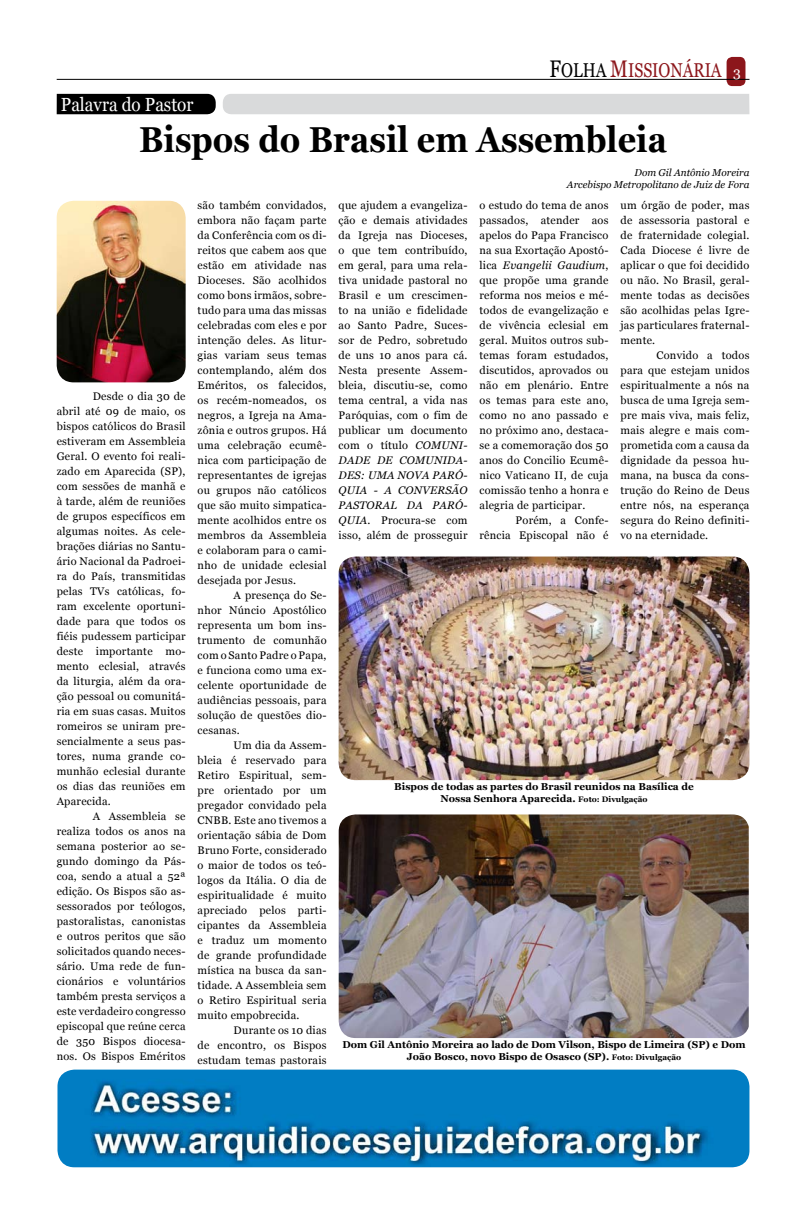
<style>
.page{position:relative;width:792px;height:1224px;background:#fff}
.page>*{position:absolute;margin:0;border:0;box-sizing:border-box;transform-origin:0 0}
.t1{font:700 36px "Georgia";color:#000;scale:.9 1}
.t2{font:20px "Georgia";color:#8c161b;scale:.8 1}
.t3{font:19px "Georgia";color:#fff;scale:.9 1}
.t4{font:11px/15px "Georgia";letter-spacing:.02em;color:#000;text-align:justify}
.t5{font:700 10px/12px "Georgia";color:#000;text-align:center}
.t6{font:italic 10px/12px "Georgia";color:#000;text-align:right}
.s1{font-size:24px;color:#000}
.s2{color:#000}
.s3{font-size:24px}
.s4{font-size:14px;color:#fff}
.s5{font-style:italic}
.s6{font-size:8px}
</style>
<div class="page">
<div style="left:727px;top:57px;width:18px;height:29px;background:#8c161b;border-radius:6px"></div>
<hr style="left:57px;top:79px;width:692px;height:1px;background:#000">
<div style="left:57px;top:94px;width:159px;height:20px;background:#000"></div>
<div style="left:223px;top:94px;width:526px;height:20px;background:#d9dadb"></div>
<img style="left:57px;top:201px;width:129px;height:181px">
<img style="left:339px;top:814px;width:410px;height:224px">
<img style="left:57px;top:1070px;width:692px;height:97px">
<img style="left:339px;top:557px;width:410px;height:223px">
<h3 class="t3" style="left:61px;top:93px;width:149px">Palavra do Pastor</h3>
<h2 class="t2" style="left:550px;top:58px;width:241px"><span class="s1">F</span><span class="s2">OLHA</span> <span class="s3">M</span>ISSIONÁRIA <span class="s4">3</span></h2>
<h1 class="t1" style="left:139px;top:116px;width:588px">Bispos do Brasil em Assembleia</h1>
<p class="t4" style="left:57px;top:389px;width:130px;text-indent:36px">Desde o dia 30 de abril até 09 de maio, os bispos católicos do Brasil estiveram em Assembleia Geral. O evento foi reali&shy;zado em Aparecida (SP), com sessões de manhã e à tarde, além de reuniões de grupos específicos em algumas noites. As cele&shy;brações diárias no Santu&shy;ário Nacional da Padroei&shy;ra do País, transmitidas pelas TVs católicas, fo&shy;ram excelente oportuni&shy;dade para que todos os fiéis pudessem participar deste importante mo&shy;mento eclesial, através da liturgia, além da ora&shy;ção pessoal ou comunitá&shy;ria em suas casas. Muitos romeiros se uniram pre&shy;sencialmente a seus pas&shy;tores, numa grande co&shy;munhão eclesial durante os dias das reuniões em Aparecida.</p>
<p class="t4" style="left:57px;top:809px;width:130px;text-indent:36px">A Assembleia se realiza todos os anos na semana posterior ao se&shy;gundo domingo da Pás&shy;coa, sendo a atual a 52ª edição. Os Bispos são as&shy;sessorados por teólogos, pastoralistas, canonistas e outros peritos que são solicitados quando neces&shy;sário. Uma rede de fun&shy;cionários e voluntários também presta serviços a este verdadeiro congresso episcopal que reúne cerca de 350 Bispos diocesa&shy;nos. Os Bispos Eméritos</p>
<p class="t4" style="left:198px;top:198px;width:130px">são também convidados, embora não façam parte da Conferência com os di&shy;reitos que cabem aos que estão em atividade nas Dioceses. São acolhidos como bons irmãos, sobre&shy;tudo para uma das missas celebradas com eles e por intenção deles. As litur&shy;gias variam seus temas contemplando, além dos Eméritos, os falecidos, os recém-nomeados, os negros, a Igreja na Ama&shy;zônia e outros grupos. Há uma celebração ecumê&shy;nica com participação de representantes de igrejas ou grupos não católicos que são muito simpatica&shy;mente acolhidos entre os membros da Assembleia e colaboram para o cami&shy;nho de unidade eclesial desejada por Jesus.</p>
<p class="t4" style="left:198px;top:588px;width:130px;text-indent:36px">A presença do Se&shy;nhor Núncio Apostólico representa um bom ins&shy;trumento de comunhão com o Santo Padre o Papa, e funciona como uma ex&shy;celente oportunidade de audiências pessoais, para solução de questões dio&shy;cesanas.</p>
<p class="t4" style="left:198px;top:738px;width:130px;text-indent:36px">Um dia da Assem&shy;bleia é reservado para Retiro Espiritual, sem&shy;pre orientado por um pregador convidado pela CNBB. Este ano tivemos a orientação sábia de Dom Bruno Forte, considerado o maior de todos os teó&shy;logos da Itália. O dia de espiritualidade é muito apreciado pelos parti&shy;cipantes da Assembleia e traduz um momento de grande profundidade mística na busca da san&shy;tidade. A Assembleia sem o Retiro Espiritual seria muito empobrecida.</p>
<p class="t4" style="left:198px;top:1023px;width:130px;text-indent:36px">Durante os 10 dias de encontro, os Bispos estudam temas pastorais</p>
<p class="t6" style="left:567px;top:167px;width:184px">Dom Gil Antônio Moreira<br>Arcebispo Metropolitano de Juiz de Fora</p>
<p class="t4" style="left:339px;top:198px;width:130px">que ajudem a evangeliza&shy;ção e demais atividades da Igreja nas Dioceses, o que tem contribuído, em geral, para uma rela&shy;tiva unidade pastoral no Brasil e um crescimen&shy;to na união e fidelidade ao Santo Padre, Suces&shy;sor de Pedro, sobretudo de uns 10 anos para cá.<br>Nesta presente Assem&shy;bleia, discutiu-se, como tema central, a vida nas Paróquias, com o fim de publicar um documento com o título <span class="s5">COMUNI-DADE DE COMUNIDA-DES: UMA NOVA PARÓ-QUIA - A CONVERSÃO PASTORAL DA PARÓ-QUIA</span>. Procura-se com isso, além de prosseguir</p>
<p class="t4" style="left:480px;top:198px;width:130px">o estudo do tema de anos passados, atender aos apelos do Papa Francisco na sua Exortação Apostó&shy;lica <span class="s5">Evangelii Gaudium</span>, que propõe uma grande reforma nos meios e mé&shy;todos de evangelização e de vivência eclesial em geral. Muitos outros sub&shy;temas foram estudados, discutidos, aprovados ou não em plenário. Entre os temas para este ano, como no ano passado e no próximo ano, destaca&shy;se a comemoração dos 50 anos do Concilio Ecumê&shy;nico Vaticano II, de cuja comissão tenho a honra e alegria de participar.</p>
<p class="t4" style="left:480px;top:513px;width:130px;text-align:right">Porém, a Confe-<br>rência Episcopal não é</p>
<p class="t4" style="left:621px;top:198px;width:130px">um órgão de poder, mas de assessoria pastoral e de fraternidade colegial.<br>Cada Diocese é livre de aplicar o que foi decidido ou não. No Brasil, geral&shy;mente todas as decisões são acolhidas pelas Igre&shy;jas particulares fraternal&shy;mente.</p>
<p class="t4" style="left:621px;top:348px;width:130px;text-indent:36px">Convido a todos para que estejam unidos espiritualmente a nós na busca de uma Igreja sem&shy;pre mais viva, mais feliz, mais alegre e mais com&shy;prometida com a causa da dignidade da pessoa hu&shy;mana, na busca da cons&shy;trução do Reino de Deus entre nós, na esperança segura do Reino definiti&shy;vo na eternidade.</p>
<p class="t5" style="left:394px;top:781px;width:301px">Bispos de todas as partes do Brasil reunidos na Basílica de<br>Nossa Senhora Aparecida. <span class="s6">Foto: Divulgação</span></p>
<p class="t5" style="left:343px;top:1039px;width:405px">Dom Gil Antônio Moreira ao lado de Dom Vilson, Bispo de Limeira (SP) e Dom<br>João Bosco, novo Bispo de Osasco (SP). <span class="s6">Foto: Divulgação</span></p>
</div>
